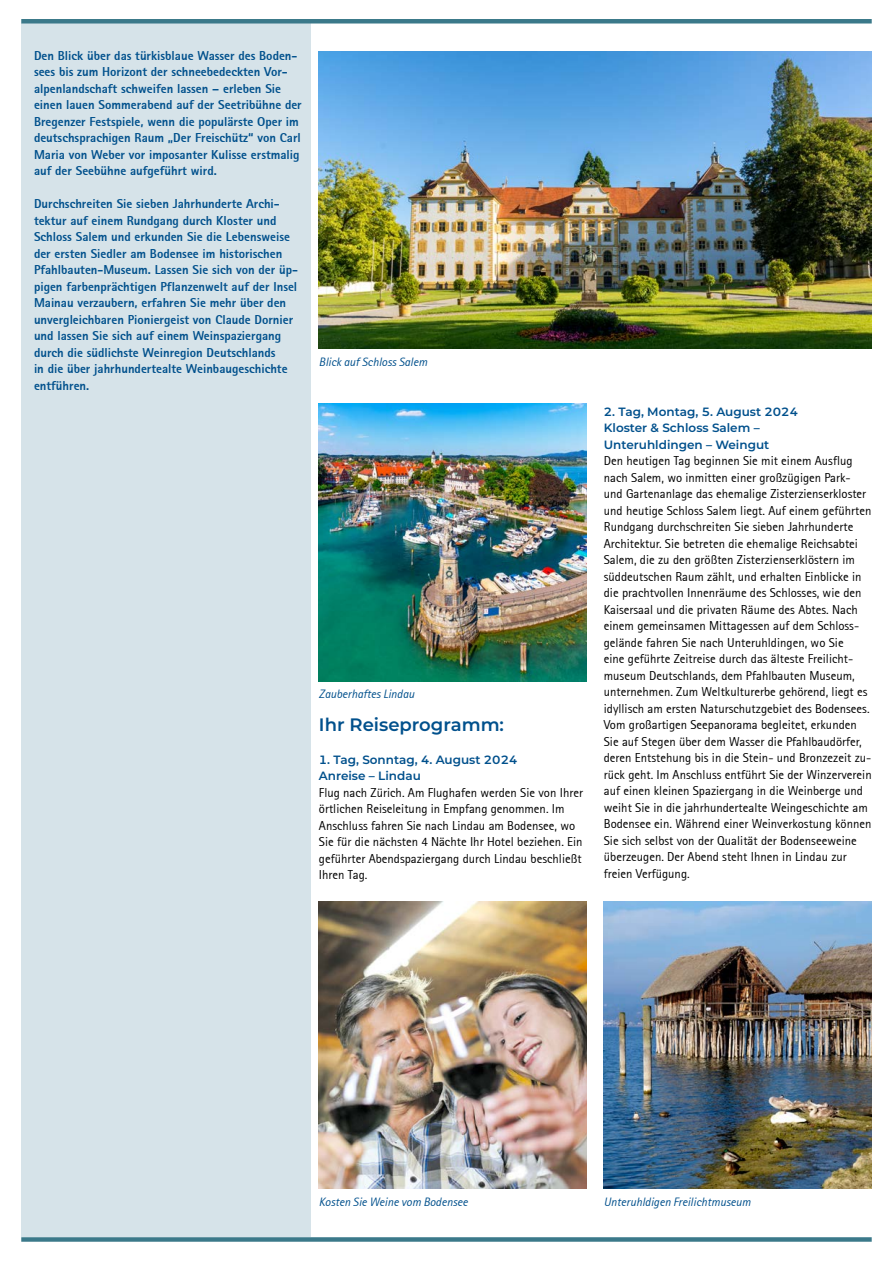
<style>
.page{position:relative;width:893px;height:1263px;background:#fff}
.page>*{position:absolute;margin:0;border:0;box-sizing:border-box;transform-origin:0 0}
.t1{font:600 18px "Montserrat";color:#00508c}
.t2{font:12.75px/16.5px "Rotis Sans Serif";color:#000}
.t3{font:800 12.75px/16.5px "Rotis Sans Serif";color:#00508c}
.t4{font:600 12px/16.5px "Montserrat";color:#00508c}
.t5{font:italic 12px "Rotis Sans Serif";color:#00508c}
</style>
<div class="page">
<div style="left:21px;top:24px;width:289px;height:1213px;background:#d6e3e9"></div>
<div style="left:21px;top:19px;width:851px;height:5px;background:#3b798a"></div>
<div style="left:21px;top:1237px;width:851px;height:5px;background:#3b798a"></div>
<img style="left:319px;top:51px;width:553px;height:298px">
<img style="left:319px;top:404px;width:268px;height:277px">
<img style="left:319px;top:901px;width:268px;height:287px">
<img style="left:604px;top:901px;width:268px;height:287px">
<p class="t3" style="left:34px;top:47px;width:269px">Den Blick über das türkisblaue Wasser des Boden&shy;sees bis zum Horizont der schneebedeckten Vor&shy;alpenlandschaft schweifen lassen – erleben Sie einen lauen Sommerabend auf der Seetribühne der Bregenzer Festspiele, wenn die populärste Oper im deutschsprachigen Raum „Der Freischütz“ von Carl Maria von Weber vor imposanter Kulisse erstmalig auf der Seebühne aufgeführt wird.</p>
<p class="t3" style="left:34px;top:196px;width:265px">Durchschreiten Sie sieben Jahrhunderte Archi&shy;tektur auf einem Rundgang durch Kloster und Schloss Salem und erkunden Sie die Lebensweise der ersten Siedler am Bodensee im historischen Pfahlbauten-Museum. Lassen Sie sich von der üp&shy;pigen farbenprächtigen Pflanzenwelt auf der Insel Mainau verzaubern, erfahren Sie mehr über den unvergleichbaren Pioniergeist von Claude Dornier und lassen Sie sich auf einem Weinspaziergang durch die südlichste Weinregion Deutschlands<br>in die über jahrhundertealte Weinbaugeschichte entführen.</p>
<p class="t5" style="left:319px;top:354px;width:110px">Blick auf Schloss Salem</p>
<p class="t5" style="left:319px;top:687px;width:97px">Zauberhaftes Lindau</p>
<h1 class="t1" style="left:319px;top:712px;width:187px">Ihr Reiseprogramm:</h1>
<p class="t4" style="left:319px;top:751px;width:200px">1. Tag, Sonntag, 4. August 2024<br>Anreise – Lindau</p>
<p class="t2" style="left:319px;top:784px;width:266px">Flug nach Zürich. Am Flughafen werden Sie von Ihrer örtlichen Reiseleitung in Empfang genommen. Im Anschluss fahren Sie nach Lindau am Bodensee, wo Sie für die nächsten 4 Nächte Ihr Hotel beziehen. Ein geführter Abendspaziergang durch Lindau beschließt Ihren Tag.</p>
<p class="t4" style="left:604px;top:403px;width:196px">2. Tag, Montag, 5. August 2024<br>Kloster &amp; Schloss Salem –<br>Unteruhldingen – Weingut</p>
<p class="t2" style="left:604px;top:452px;width:269px">Den heutigen Tag beginnen Sie mit einem Ausflug nach Salem, wo inmitten einer großzügigen Park&shy;und Gartenanlage das ehemalige Zisterzienserkloster und heutige Schloss Salem liegt. Auf einem geführten Rundgang durchschreiten Sie sieben Jahrhunderte Architektur. Sie betreten die ehemalige Reichsabtei Salem, die zu den größten Zisterzienserklöstern im süddeutschen Raum zählt, und erhalten Einblicke in die prachtvollen Innenräume des Schlosses, wie den Kaisersaal und die privaten Räume des Abtes. Nach einem gemeinsamen Mittagessen auf dem Schloss&shy;gelände fahren Sie nach Unteruhldingen, wo Sie<br>eine geführte Zeitreise durch das älteste Freilicht&shy;museum Deutschlands, dem Pfahlbauten Museum, unternehmen. Zum Weltkulturerbe gehörend, liegt es idyllisch am ersten Naturschutzgebiet des Bodensees.<br>Vom großartigen Seepanorama begleitet, erkunden Sie auf Stegen über dem Wasser die Pfahlbaudörfer, deren Entstehung bis in die Stein- und Bronzezeit zu&shy;rück geht. Im Anschluss entführt Sie der Winzerverein auf einen kleinen Spaziergang in die Weinberge und weiht Sie in die jahrhundertealte Weingeschichte am Bodensee ein. Während einer Weinverkostung können Sie sich selbst von der Qualität der Bodenseeweine überzeugen. Der Abend steht Ihnen in Lindau zur freien Verfügung.</p>
<p class="t5" style="left:319px;top:1194px;width:150px">Kosten Sie Weine vom Bodensee</p>
<p class="t5" style="left:604px;top:1194px;width:148px">Unteruhldigen Freilichtmuseum</p>
</div>
